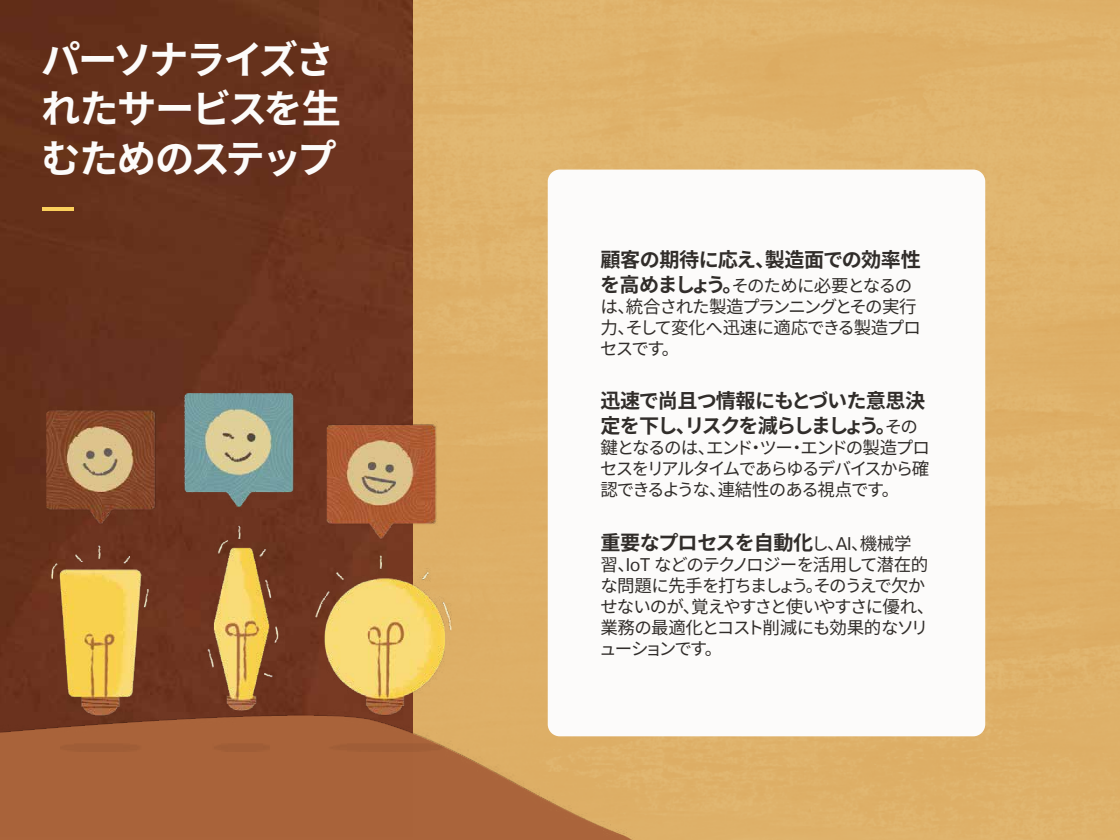
<style>
.page{position:relative;width:1120px;height:840px;background:#fff}
.page>*{position:absolute;margin:0;border:0;box-sizing:border-box;transform-origin:0 0}
.Subhead_1{font:700 39.38px/49.9px "Noto Sans JP";letter-spacing:-.065em;color:#fcfbfa}
.t1{font:700 20.12px/24.2px "Noto Sans JP";letter-spacing:-.05em;color:#312d2a}
.t2{font:700 20.12px "Noto Sans JP";letter-spacing:-.02em;color:#312d2a}
.t3{font:17.5px/21px "Noto Sans JP";letter-spacing:-.08em;color:#312d2a}
.s1{font-weight:700;font-size:20.12px}
.s2{font-weight:400;font-size:17.5px}
.s3{font-family:"Oracle Sans";font-weight:400;font-size:17.5px}
.s4{font-family:"Oracle Sans"}
</style>
<div class="page">
<div style="left:413px;top:0;width:707px;height:840px;background:#dfb26a"></div>
<img style="left:0;top:0;width:413px;height:686px">
<hr style="left:42px;top:208px;width:32px;height:3px;background:#fbd05c">
<img style="left:0;top:686px;width:695px;height:154px">
<img style="left:46px;top:393px;width:406px;height:359px">
<div style="left:548px;top:170px;width:437px;height:566px;background:#fcfbfa;border-radius:12px"></div>
<p class="Subhead_1" style="left:41px;top:35px;width:301px">パーソナライズされたサービスを生むためのステップ</p>
<p class="t2" style="left:600px;top:249px;width:322px">顧客の期待に応え、製造面での効率性</p>
<p class="t3" style="left:600px;top:275px;width:322px"><span class="s1">を高めましょう。</span>そのために必要となるのは、統合された製造プランニングとその実行力、そして変化へ迅速に適応できる製造プロセスです。</p>
<p class="t1" style="left:600px;top:389px;width:326px">迅速で尚且つ情報にもとづいた意思決定を下し、リスクを減らしましょう。<span class="s2">その</span></p>
<p class="t3" style="left:600px;top:437px;width:331px;text-align:justify">鍵となるのは、エンド・ツー・エンドの製造プロセスをリアルタイムであらゆるデバイスから確認できるような、連結性のある視点です。</p>
<p class="t1" style="left:600px;top:531px;width:313px">重要なプロセスを自動化<span class="s2">し、</span><span class="s3">AI</span><span class="s2">、機械学</span></p>
<p class="t3" style="left:599px;top:554px;width:337px">習、<span class="s4">IoT</span> などのテクノロジーを活用して潜在的な問題に先手を打ちましょう。そのうえで欠かせないのが、覚えやすさと使いやすさに優れ、業務の最適化とコスト削減にも効果的なソリューションです。</p>
</div>
